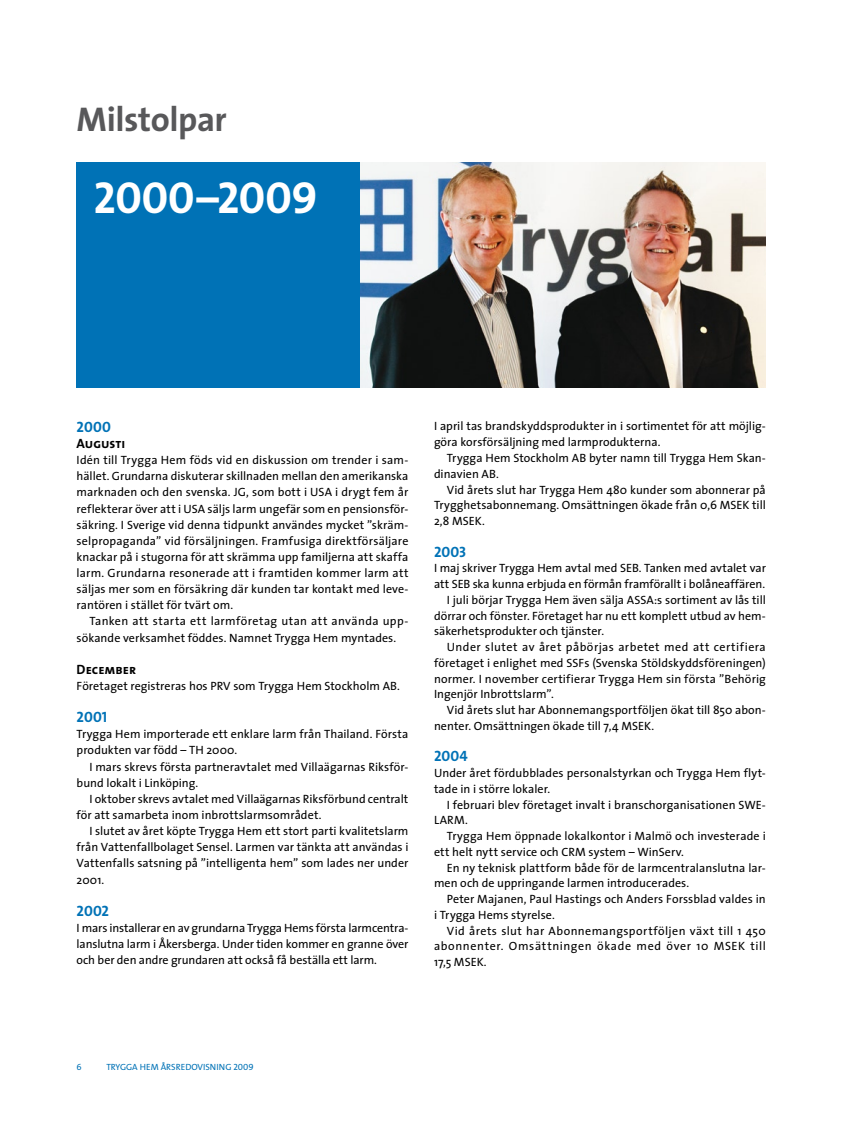
<style>
.page{position:relative;width:851px;height:1127px;background:#fff}
.page>*{position:absolute;margin:0;border:0;box-sizing:border-box;transform-origin:0 0}
.t1{font:45px "The Sans Bold Caps";letter-spacing:-.005em;color:#fff}
.t2{font:700 34.5px "The Sans";letter-spacing:-.015em;color:#58585a}
.t3{font:15px "The Sans Bold Caps";color:#0072b6}
.t4{font:13.5px "The Sans Bold Caps";color:#000}
.t5{font:12px/16.2px "The Sans";letter-spacing:.005em;color:#000}
.t6{font:12px "The Sans";letter-spacing:.04em;color:#000}
.t7{font:9px "The Sans Caps";color:#0072b6}
</style>
<div class="page">
<div style="left:77px;top:162px;width:688px;height:226px;background:#0072b6"></div>
<img style="left:360px;top:162px;width:405px;height:226px">
<h2 class="t2" style="left:77px;top:91px;width:152px">Milstolpar</h2>
<h1 class="t1" style="left:94px;top:160px;width:225px">2000–2009</h1>
<p class="t3" style="left:77px;top:414px;width:36px">2000</p>
<p class="t4" style="left:77px;top:432px;width:50px">Augusti</p>
<p class="t5" style="left:77px;top:452px;width:333px;text-align:justify">Idén till Trygga Hem föds vid en diskussion om trender i sam&shy;hället. Grundarna diskuterar skillnaden mellan den amerikanska marknaden och den svenska. JG, som bott i USA i drygt fem år reflekterar över att i USA säljs larm ungefär som en pensionsför&shy;säkring. I Sverige vid denna tidpunkt användes mycket ”skräm&shy;selpropaganda” vid försäljningen. Framfusiga direktförsäljare knackar på i stugorna för att skrämma upp familjerna att skaffa larm. Grundarna resonerade att i framtiden kommer larm att säljas mer som en försäkring där kunden tar kontakt med leve&shy;rantören i stället för tvärt om.</p>
<p class="t5" style="left:77px;top:613px;width:332px;text-indent:13px">Tanken att starta ett larmföretag utan att använda upp&shy;sökande verksamhet föddes. Namnet Trygga Hem myntades.</p>
<p class="t4" style="left:77px;top:658px;width:61px">December</p>
<p class="t5" style="left:77px;top:677px;width:325px">Företaget registreras hos PRV som Trygga Hem Stockholm AB.</p>
<p class="t3" style="left:77px;top:704px;width:32px">2001</p>
<p class="t5" style="left:77px;top:726px;width:333px">Trygga Hem importerade ett enklare larm från Thailand. Första produkten var född – TH 2000.</p>
<p class="t5" style="left:77px;top:758px;width:333px;text-indent:13px">I mars skrevs första partneravtalet med Villaägarnas Riksför&shy;bund lokalt i Linköping.</p>
<p class="t5" style="left:77px;top:790px;width:333px;text-indent:13px">I oktober skrevs avtalet med Villaägarnas Riksförbund centralt för att samarbeta inom inbrottslarmsområdet.</p>
<p class="t5" style="left:77px;top:822px;width:333px;text-align:justify;text-indent:13px">I slutet av året köpte Trygga Hem ett stort parti kvalitetslarm från Vattenfallbolaget Sensel. Larmen var tänkta att användas i Vattenfalls satsning på ”intelligenta hem” som lades ner under 2001.</p>
<p class="t3" style="left:77px;top:898px;width:34px">2002</p>
<p class="t5" style="left:77px;top:919px;width:333px;text-align:justify">I mars installerar en av grundarna Trygga Hems första larmcentra&shy;lanslutna larm i Åkersberga. Under tiden kommer en granne över och ber den andre grundaren att också få beställa ett larm.</p>
<p class="t5" style="left:434px;top:417px;width:333px;line-height:15.8px">I april tas brandskyddsprodukter in i sortimentet för att möjlig&shy;göra korsförsäljning med larmprodukterna.</p>
<p class="t5" style="left:434px;top:449px;width:333px;text-indent:13px">Trygga Hem Stockholm AB byter namn till Trygga Hem Skan&shy;dinavien AB.</p>
<p class="t5" style="left:434px;top:481px;width:333px;line-height:15.8px;text-align:justify;text-indent:13px">Vid årets slut har Trygga Hem 480 kunder som abonnerar på Trygghetsabonnemang. Omsättningen ökade från 0,6 MSEK till 2,8 MSEK.</p>
<p class="t3" style="left:434px;top:539px;width:34px">2003</p>
<p class="t5" style="left:434px;top:560px;width:333px">I maj skriver Trygga Hem avtal med SEB. Tanken med avtalet var</p>
<p class="t5" style="left:434px;top:575px;width:332px">att SEB ska kunna erbjuda en förmån framförallt i bolåneaffären.</p>
<p class="t5" style="left:446px;top:591px;width:320px">I juli börjar Trygga Hem även sälja ASSA:s sortiment av lås till</p>
<p class="t5" style="left:434px;top:607px;width:333px">dörrar och fönster. Företaget har nu ett komplett utbud av hem-</p>
<p class="t5" style="left:434px;top:623px;width:171px">säkerhetsprodukter och tjänster.</p>
<p class="t6" style="left:446px;top:637px;width:320px">Under slutet av året påbörjas arbetet med att certifiera</p>
<p class="t5" style="left:434px;top:654px;width:333px">företaget i enlighet med SSFs (Svenska Stöldskyddsföreningen)</p>
<p class="t5" style="left:434px;top:670px;width:333px">normer. I november certifierar Trygga Hem sin första ”Behörig</p>
<p class="t5" style="left:434px;top:686px;width:121px">Ingenjör Inbrottslarm”.</p>
<p class="t5" style="left:446px;top:701px;width:320px">Vid årets slut har Abonnemangsportföljen ökat till 850 abon-</p>
<p class="t5" style="left:434px;top:717px;width:221px">nenter. Omsättningen ökade till 7,4 MSEK.</p>
<p class="t3" style="left:434px;top:744px;width:35px">2004</p>
<p class="t5" style="left:434px;top:765px;width:333px;line-height:15.8px">Under året fördubblades personalstyrkan och Trygga Hem flyt&shy;tade in i större lokaler.</p>
<p class="t5" style="left:434px;top:796px;width:333px;line-height:15.8px;text-indent:13px">I februari blev företaget invalt i branschorganisationen SWE-<br>LARM.</p>
<p class="t5" style="left:434px;top:828px;width:333px;line-height:15.8px;text-indent:13px">Trygga Hem öppnade lokalkontor i Malmö och investerade i ett helt nytt service och CRM system – WinServ.</p>
<p class="t5" style="left:434px;top:859px;width:333px;line-height:15.8px;text-indent:13px">En ny teknisk plattform både för de larmcentralanslutna lar&shy;men och de uppringande larmen introducerades.</p>
<p class="t5" style="left:434px;top:891px;width:333px;line-height:15.8px;text-indent:13px">Peter Majanen, Paul Hastings och Anders Forssblad valdes in i Trygga Hems styrelse.</p>
<p class="t5" style="left:434px;top:922px;width:333px;line-height:15.8px;text-align:justify;text-indent:13px">Vid årets slut har Abonnemangsportföljen växt till 1 450 abonnenter. Omsättningen ökade med över 10 MSEK till 17,5 MSEK.</p>
<p class="t7" style="left:77px;top:1059px;width:7px">6</p>
<p class="t7" style="left:106px;top:1059px;width:7px">TRYGGA</p>
<p class="t7" style="left:140px;top:1059px;width:7px">HEM</p>
<p class="t7" style="left:161px;top:1059px;width:6px">ÅRSREDOVISNING</p>
<p class="t7" style="left:233px;top:1059px;width:22px">2009</p>
</div>
